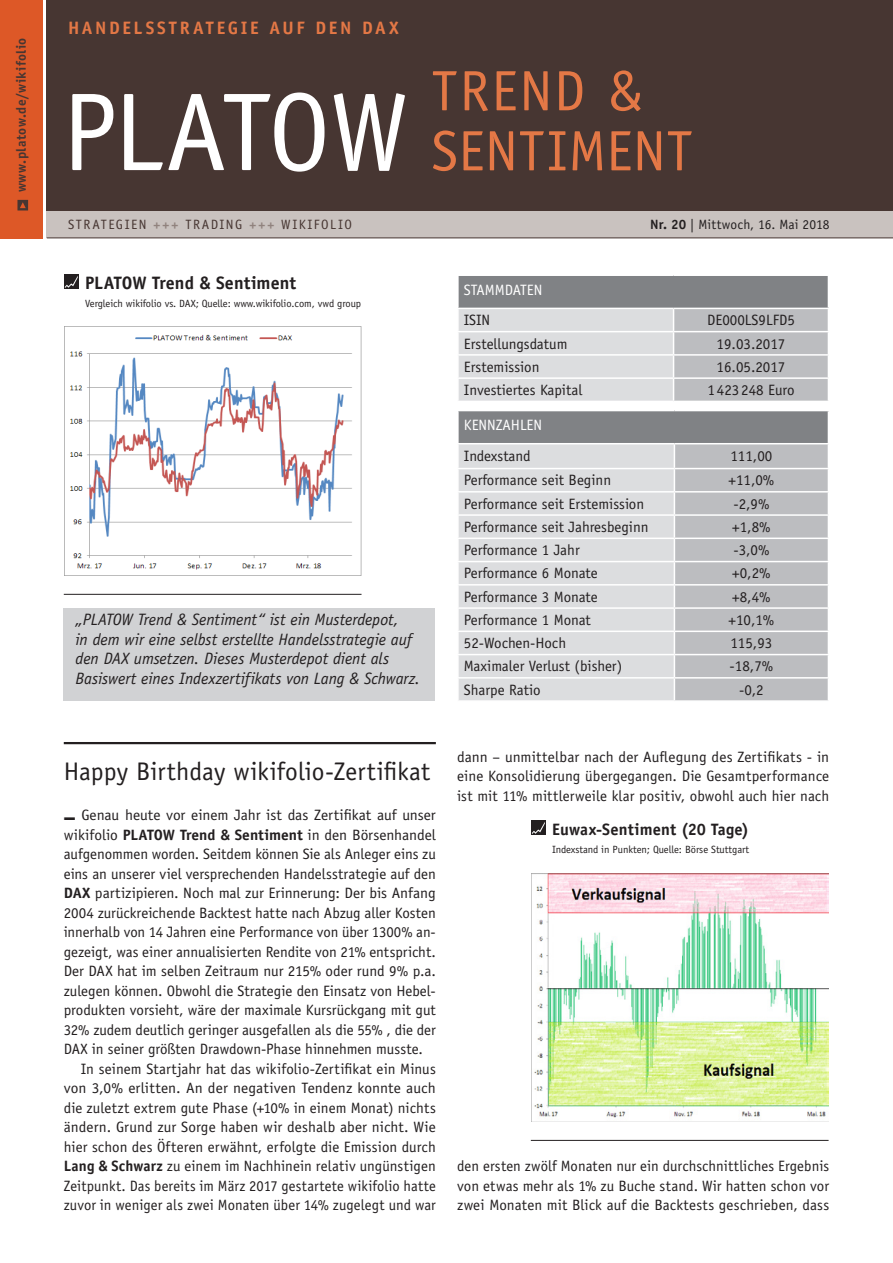
<style>
.page{position:relative;width:893px;height:1263px;background:#fff}
.page>*{position:absolute;margin:0;border:0;box-sizing:border-box;transform-origin:0 0}
.t1{font:111px "Officina Sans Std";color:#fff}
.t2{font:57px/60px "Officina Sans Std";letter-spacing:.02em;color:#e47846}
.t3{font:25.5px "Officina Sans Std";letter-spacing:.005em;color:#231f20}
.t4{font:700 18px "Officina Sans Std";letter-spacing:.14em;color:#e47846}
.t5{font:700 18px "Officina Sans Std";letter-spacing:-.005em;color:#231f20}
.t6{font:italic 16.5px/19.5px "Officina Sans Std";letter-spacing:-.005em;color:#231f20}
.t7{font:700 16.5px "Officina Sans Std";letter-spacing:.005em;color:#231f20}
.t8{font:15px/19.5px "Officina Sans Std";color:#231f20;text-align:justify}
.t9{font:15px "Officina Sans Std";color:#fff}
.t10{font:13.5px "Officina Sans Std";letter-spacing:.11em;color:#473632}
.t11{font:13.5px "Officina Sans Std";letter-spacing:.005em;color:#231f20}
.t12{font:700 13.5px "Officina Sans Std";letter-spacing:.035em;color:#473632}
.t13{font:10.5px "Officina Sans Std";letter-spacing:-.005em;color:#231f20}
.s1{font-weight:700;color:#90827d}
.s2{font-weight:700}
</style>
<div class="page">
<div style="left:47px;top:208px;width:846px;height:30px;background:#c9c2bf"></div>
<hr style="left:47px;top:238px;width:846px;height:1px;background:#473632">
<div style="left:47px;top:0;width:846px;height:210px;background:#473632"></div>
<div style="left:0;top:0;width:43px;height:238px;background:#dd5827"></div>
<svg style="left:17px;top:200px;width:11px;height:10px"></svg>
<hr style="left:64px;top:742px;width:372px;height:2px;background:#231f20">
<hr style="left:64px;top:594px;width:297px;height:1px;background:#231f20">
<img style="left:64px;top:327px;width:298px;height:249px">
<div style="left:64px;top:274px;width:15px;height:15px;background:#231f20"></div>
<svg style="left:65px;top:276px;width:13px;height:12px"></svg>
<div style="left:458px;top:275px;width:370px;height:33px;background:#808285"></div>
<hr style="left:457px;top:274px;width:217px;height:2px;background:#fff">
<hr style="left:457px;top:276px;width:2px;height:32px;background:#fff">
<hr style="left:674px;top:274px;width:155px;height:2px;background:#fff">
<svg style="left:458px;top:308px;width:370px;height:93px;background:#d1d2d4"></svg>
<hr style="left:457px;top:377px;width:217px;height:2px;background:#fff">
<hr style="left:674px;top:377px;width:155px;height:2px;background:#fff">
<div style="left:458px;top:411px;width:370px;height:33px;background:#808285"></div>
<div style="left:459px;top:444px;width:215px;height:256px;background:#dcdddf"></div>
<hr style="left:457px;top:411px;width:2px;height:32px;background:#fff">
<hr style="left:457px;top:443px;width:217px;height:1px;background:#fff">
<hr style="left:674px;top:443px;width:155px;height:1px;background:#fff">
<hr style="left:457px;top:468px;width:217px;height:1px;background:#fff">
<hr style="left:457px;top:491px;width:217px;height:2px;background:#fff">
<div style="left:674px;top:444px;width:154px;height:256px;background:#bcbdc0"></div>
<hr style="left:457px;top:514px;width:217px;height:2px;background:#fff">
<hr style="left:457px;top:538px;width:217px;height:1px;background:#fff">
<hr style="left:457px;top:561px;width:217px;height:1px;background:#fff">
<hr style="left:457px;top:584px;width:217px;height:2px;background:#fff">
<hr style="left:457px;top:607px;width:217px;height:2px;background:#fff">
<hr style="left:457px;top:631px;width:217px;height:1px;background:#fff">
<hr style="left:457px;top:654px;width:217px;height:1px;background:#fff">
<hr style="left:457px;top:677px;width:217px;height:2px;background:#fff">
<hr style="left:674px;top:514px;width:155px;height:2px;background:#fff">
<hr style="left:674px;top:538px;width:155px;height:1px;background:#fff">
<hr style="left:674px;top:561px;width:155px;height:1px;background:#fff">
<hr style="left:674px;top:584px;width:155px;height:2px;background:#fff">
<hr style="left:674px;top:607px;width:155px;height:2px;background:#fff">
<hr style="left:674px;top:631px;width:155px;height:1px;background:#fff">
<hr style="left:674px;top:654px;width:155px;height:1px;background:#fff">
<hr style="left:674px;top:677px;width:155px;height:2px;background:#fff">
<div style="left:64px;top:608px;width:371px;height:93px;background:#d1d2d4"></div>
<hr style="left:531px;top:1140px;width:298px;height:1px;background:#231f20">
<img style="left:531px;top:873px;width:298px;height:249px">
<div style="left:531px;top:820px;width:15px;height:15px;background:#231f20"></div>
<svg style="left:532px;top:822px;width:13px;height:12px"></svg>
<p class="t12" style="left:13px;top:192px;width:156px;rotate:-90deg">www.platow.de/wikifolio</p>
<p class="t4" style="left:68px;top:17px;width:332px">Hand elss trategie auf d en DAX</p>
<h1 class="t1" style="left:62px;top:68px;width:348px">PLATOW</h1>
<h2 class="t2" style="left:432px;top:61px;width:257px">Trend &amp;<br>Sentiment</h2>
<p class="t10" style="left:68px;top:216px;width:285px">Strat egien <span class="s1">+++</span> Trading <span class="s1">+++</span> Wikifolio</p>
<p class="t5" style="left:85px;top:272px;width:20px">PLATO</p>
<p class="t5" style="left:132px;top:272px;width:165px">W Trend &amp; Sentiment</p>
<p class="t13" style="left:85px;top:298px;width:278px">Vergleich wikifolio vs. DAX; Quelle: www.wikifolio.com, vwd group</p>
<p class="t6" style="left:75px;top:610px;width:346px">„PLATOW Trend &amp; Sentiment“ ist ein Musterdepot,<br>in dem wir eine selbst erstellte Handelsstrategie auf den DAX umsetzen. Dieses Musterdepot dient als Basiswert eines Indexzertifikats von Lang &amp; Schwarz.</p>
<p class="t11" style="left:650px;top:216px;width:181px"><span class="s2">Nr. 20</span> | Mittwoch, 16. Mai 2018</p>
<p class="t9" style="left:464px;top:281px;width:16px">stammdat</p>
<p class="t9" style="left:527px;top:281px;width:17px">en</p>
<p class="t8" style="left:464px;top:310px;width:8px">ISIN</p>
<p class="t8" style="left:707px;top:310px;width:89px">DE000LS9LFD5</p>
<p class="t8" style="left:464px;top:334px;width:105px">Erstellungsdatum</p>
<p class="t8" style="left:717px;top:334px;width:70px">19.03.2017</p>
<p class="t8" style="left:464px;top:357px;width:77px">Erstemission</p>
<p class="t8" style="left:717px;top:357px;width:70px">16.05.2017</p>
<p class="t8" style="left:464px;top:380px;width:120px">Investiertes Kapital</p>
<p class="t8" style="left:707px;top:380px;width:89px">1423248 Euro</p>
<p class="t9" style="left:464px;top:416px;width:80px">Kennzahlen</p>
<p class="t8" style="left:464px;top:446px;width:68px">Indexstand</p>
<p class="t8" style="left:730px;top:446px;width:43px">111,00</p>
<p class="t8" style="left:464px;top:471px;width:149px">Performance seit Beginn</p>
<p class="t8" style="left:728px;top:471px;width:47px">+11,0%</p>
<p class="t8" style="left:464px;top:494px;width:182px">Performance seit Erstemission</p>
<p class="t8" style="left:733px;top:494px;width:38px">-2,9%</p>
<p class="t8" style="left:464px;top:517px;width:186px">Performance seit Jahresbeginn</p>
<p class="t8" style="left:732px;top:517px;width:40px">+1,8%</p>
<p class="t8" style="left:464px;top:540px;width:117px">Performance 1 Jahr</p>
<p class="t8" style="left:733px;top:540px;width:38px">-3,0%</p>
<p class="t8" style="left:464px;top:564px;width:135px">Performance 6 Monate</p>
<p class="t8" style="left:732px;top:564px;width:40px">+0,2%</p>
<p class="t8" style="left:464px;top:587px;width:135px">Performance 3 Monate</p>
<p class="t8" style="left:732px;top:587px;width:40px">+8,4%</p>
<p class="t8" style="left:464px;top:610px;width:129px">Performance 1 Monat</p>
<p class="t8" style="left:728px;top:610px;width:47px">+10,1%</p>
<p class="t8" style="left:464px;top:633px;width:104px">52-Wochen-Hoch</p>
<p class="t8" style="left:730px;top:633px;width:43px">115,93</p>
<p class="t8" style="left:464px;top:657px;width:160px">Maximaler Verlust (bisher)</p>
<p class="t8" style="left:730px;top:657px;width:45px">-18,7%</p>
<p class="t8" style="left:464px;top:680px;width:78px">Sharpe Ratio</p>
<p class="t8" style="left:739px;top:680px;width:26px">-0,2</p>
<h3 class="t3" style="left:64px;top:757px;width:368px">H appy Birthday wikifolio-Zertifikat</h3>
<p class="t8" style="left:64px;top:806px;width:374px">■ Genau heute vor einem Jahr ist das Zertifikat auf unser wikifolio <span class="s2">PLATO</span></p>
<p class="t8" style="left:163px;top:825px;width:275px"><span class="s2">W Trend &amp; Sentiment</span> in den Börsenhandel</p>
<p class="t8" style="left:64px;top:845px;width:374px">aufgenommen worden. Seitdem können Sie als Anleger eins zu</p>
<p class="t8" style="left:64px;top:864px;width:374px">eins an unserer viel versprechenden H andelsstrategie auf den</p>
<p class="t8" style="left:64px;top:884px;width:374px"><span class="s2">DAX</span> partizipieren. N och mal zur Erinnerung: Der bis Anfang</p>
<p class="t8" style="left:64px;top:903px;width:374px">2004 zurückreichende Backtest hatte nach Abzug aller Kosten</p>
<p class="t8" style="left:64px;top:923px;width:374px">innerhalb von 14 Jahren eine Performance von über 1300% an-</p>
<p class="t8" style="left:64px;top:942px;width:374px">gezeigt, was einer annualisierten Rendite von 21% entspricht.</p>
<p class="t8" style="left:64px;top:962px;width:374px">Der DAX hat im selben Zeitraum nur 215% oder rund 9% p.a.</p>
<p class="t8" style="left:64px;top:981px;width:374px">zulegen können. Obwohl die Strategie den Einsatz von H ebel-</p>
<p class="t8" style="left:64px;top:1001px;width:374px">produkten vorsieht, wäre der maximale Kursrückgang mit gut</p>
<p class="t8" style="left:64px;top:1020px;width:374px">32% zudem deutlich geringer ausgefallen als die 55% , die der</p>
<p class="t8" style="left:64px;top:1040px;width:361px">DAX in seiner größten Drawdown-Phase hinnehmen musste.</p>
<p class="t8" style="left:81px;top:1059px;width:357px">In seinem Startjahr hat das wikifolio-Zertifikat ein Minus</p>
<p class="t8" style="left:64px;top:1079px;width:374px">von 3,0% erlitten. An der negativen Tendenz konnte auch</p>
<p class="t8" style="left:64px;top:1098px;width:374px">die zuletzt extrem gute Phase (+10% in einem Monat) nichts</p>
<p class="t8" style="left:64px;top:1118px;width:374px">ändern. Grund zur Sorge haben wir deshalb aber nicht. Wie</p>
<p class="t8" style="left:64px;top:1137px;width:374px">hier schon des Öfteren erwähnt, erfolgte die Emission durch</p>
<p class="t8" style="left:64px;top:1157px;width:374px"><span class="s2">Lang &amp; Schwarz</span> zu einem im Nachhinein relativ ungünstigen</p>
<p class="t8" style="left:64px;top:1176px;width:374px">Zeitpunkt. Das bereits im März 2017 gestartete wikifolio hatte</p>
<p class="t8" style="left:64px;top:1196px;width:374px">zuvor in weniger als zwei Monaten über 14% zugelegt und war</p>
<p class="t8" style="left:457px;top:747px;width:374px">dann – unmittelbar nach der Auflegung des Zertifikats - in eine Konsolidierung übergegangen. Die Gesamtperformance ist mit 11% mittlerweile klar positiv, obwohl auch hier nach</p>
<p class="t7" style="left:552px;top:819px;width:199px">Euwax-Sentiment (20 Tage)</p>
<p class="t13" style="left:552px;top:844px;width:198px">Indexstand in Punkten; Quelle: Börse Stuttgart</p>
<p class="t8" style="left:457px;top:1157px;width:374px">den ersten zwölf Monaten nur ein durchschnittliches Ergebnis von etwas mehr als 1% zu Buche stand. Wir hatten schon vor zwei Monaten mit Blick auf die Backtests geschrieben, dass</p>
</div>
